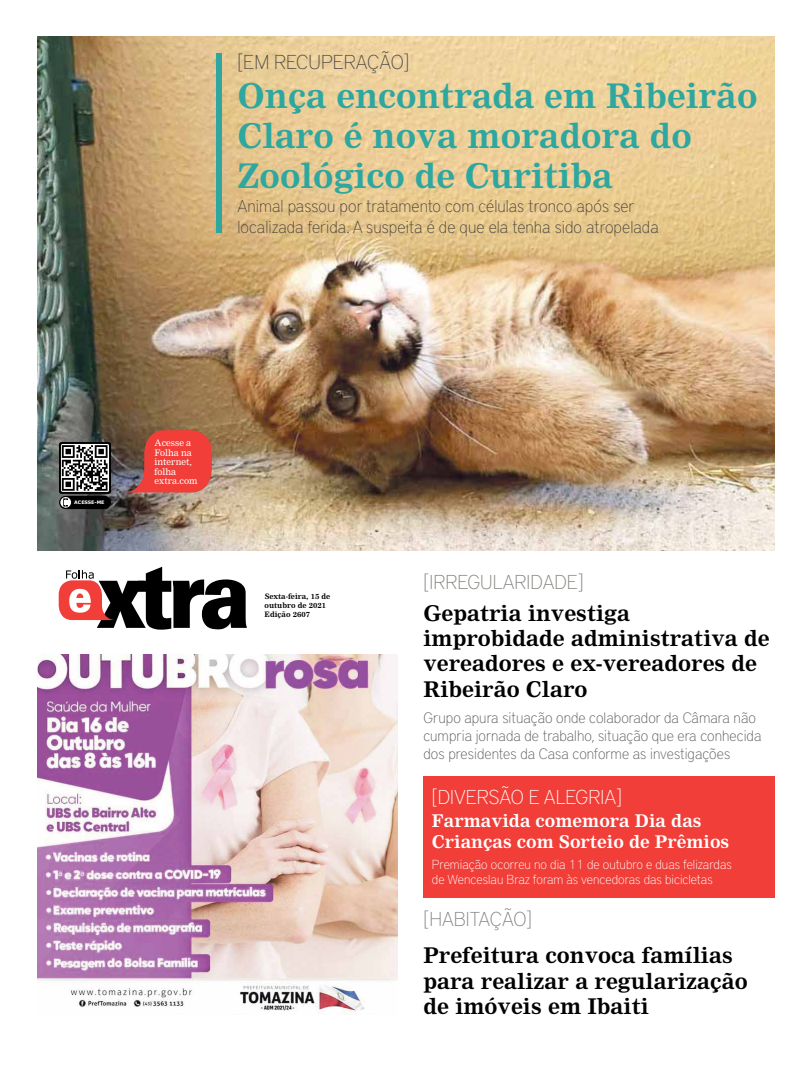
<style>
.page{position:relative;width:811px;height:1072px;background:#fff}
.page>*{position:absolute;margin:0;border:0;box-sizing:border-box;transform-origin:0 0}
.t1{font:700 33.2px/39.9px "Nimrod";color:#2da79f}
.t2{font:700 21.1px/25.4px "Nimrod";color:#000}
.t3{font:100 20px "District Pro";color:#84817e}
.t4{font:100 20px "District Pro";color:#fff}
.t5{font:100 20px "District Pro";color:#514a45}
.t6{font:700 17.1px/20.6px "Nimrod";color:#fff}
.t7{font:100 17px/20.4px "District Pro";color:#4d4641}
.t8{font:100 15px/18px "District Pro";color:#615c58}
.t9{font:100 13px/15.6px "District Pro";color:#fff}
.t10{font:8.9px/9.5px "Nimrod MT Std";color:#fff}
.t11{font:700 7.3px/8.8px "Nimrod MT Std";color:#000}
.t12{font:700 4.7px "Verdana";color:#fff}
</style>
<div class="page">
<img style="left:38px;top:36px;width:737px;height:514px">
<svg style="left:59px;top:567px;width:188px;height:62px"></svg>
<svg style="left:123px;top:430px;width:89px;height:62px;background:#cb463e"></svg>
<div style="left:59px;top:442px;width:52px;height:52px;background:#000;border-radius:3px"></div>
<div style="left:59px;top:496px;width:52px;height:13px;background:#000;border-radius:6px"></div>
<div style="left:60px;top:497px;width:11px;height:10px;background:#fff;border-radius:50%"></div>
<svg style="left:63px;top:498px;width:5px;height:8px"></svg>
<svg style="left:64px;top:499px;width:3px;height:7px"></svg>
<svg style="left:61px;top:444px;width:48px;height:48px"></svg>
<svg style="left:62px;top:445px;width:46px;height:46px"></svg>
<div style="left:216px;top:53px;width:6px;height:179px;background:#2da79f"></div>
<img style="left:38px;top:654px;width:360px;height:357px">
<div style="left:423px;top:776px;width:352px;height:122px;background:#f13e38"></div>
<p class="t5" style="left:237px;top:48px;width:173px">[EM RECUPERAÇÃO]</p>
<h1 class="t1" style="left:237px;top:76px;width:521px">Onça encontrada em Ribeirão<br>Claro é nova moradora do<br>Zoológico de Curitiba</h1>
<p class="t7" style="left:237px;top:195px;width:423px">Animal passou por tratamento com células tronco após ser localizada ferida. A suspeita é de que ela tenha sido atropelada</p>
<p class="t12" style="left:74px;top:499px;width:32px">ACESSE-ME</p>
<p class="t10" style="left:155px;top:438px;width:44px">Acesse a<br>Folha na internet, folha extra.com</p>
<p class="t11" style="left:265px;top:592px;width:67px">Sexta-feira, 15 de outubro de 2021<br>Edição 2607</p>
<p class="t3" style="left:423px;top:567px;width:162px">[IRREGULARIDADE]</p>
<p class="t2" style="left:423px;top:600px;width:348px">Gepatria investiga improbidade administrativa de vereadores e ex-vereadores de<br>Ribeirão Claro</p>
<p class="t8" style="left:423px;top:708px;width:339px">Grupo apura situação onde colaborador da Câmara não cumpria jornada de trabalho, situação que era conhecida dos presidentes da Casa conforme as investigações</p>
<p class="t4" style="left:432px;top:782px;width:191px">[DIVERSÃO E ALEGRIA]</p>
<p class="t6" style="left:432px;top:810px;width:299px">Farmavida comemora Dia das<br>Crianças com Sorteio de Prêmios</p>
<p class="t9" style="left:432px;top:855px;width:301px">Premiação ocorreu no dia 11 de outubro e duas felizardas de Wenceslau Braz foram às vencedoras das bicicletas</p>
<p class="t3" style="left:423px;top:904px;width:110px">[HABITAÇÃO]</p>
<p class="t2" style="left:423px;top:943px;width:326px">Prefeitura convoca famílias para realizar a regularização de imóveis em Ibaiti</p>
</div>
